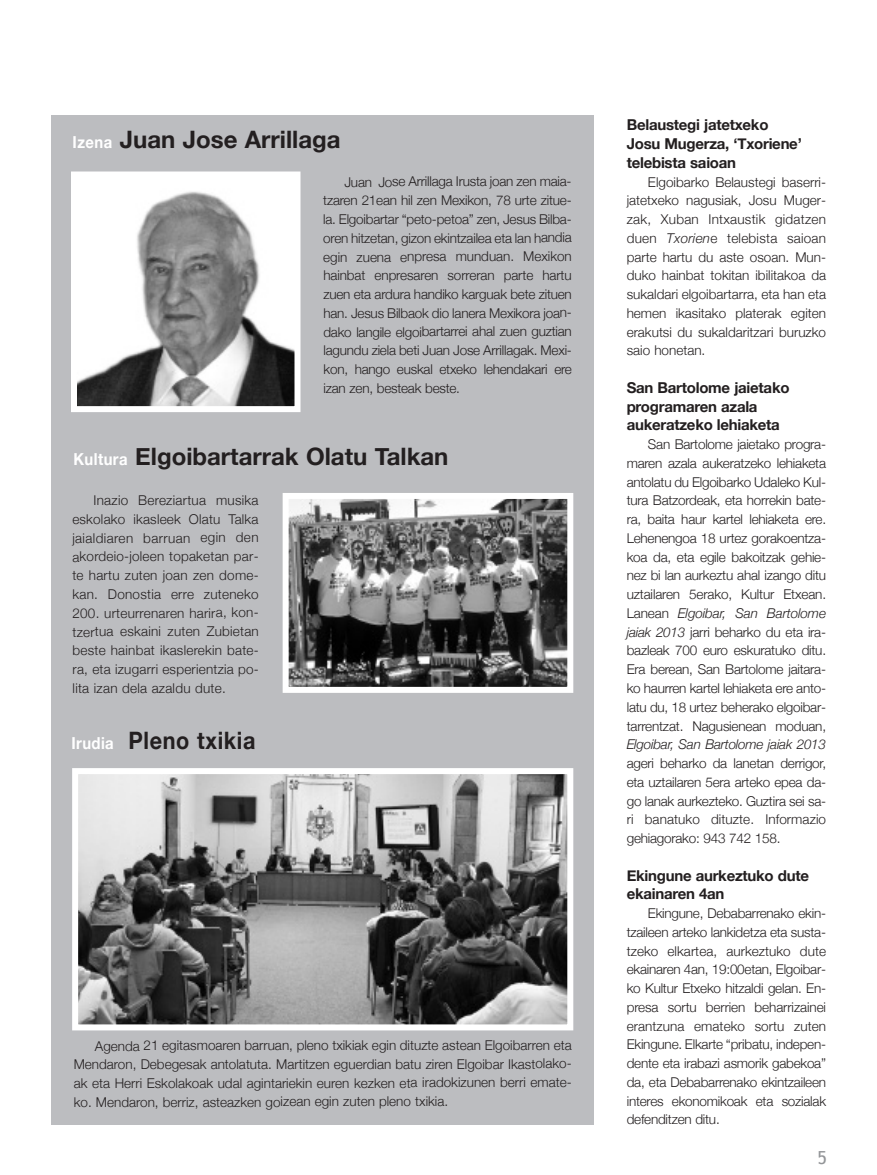
<style>
.page{position:relative;width:877px;height:1175px;background:#fff}
.page>*{position:absolute;margin:0;border:0;box-sizing:border-box;transform-origin:0 0}
.t1{font:700 24px "Helvetica Neue";color:#231f20}
.t2{font:700 24px "Helvetica Neue";letter-spacing:.03em;color:#231f20;scale:.9 1}
.t3{font:18px "Trebuchet MS";color:#939598}
.t4{font:700 15px/18.8px "Helvetica Neue";letter-spacing:-.015em;color:#231f20}
.t5{font:300 13.5px/18.8px "Helvetica Neue";color:#231f20;text-align:justify}
.t6{font:italic 300 13.5px "Helvetica Neue";letter-spacing:-.015em;color:#231f20}
.s1{font-size:16.5px;color:#fff}
.s2{font-style:italic}
</style>
<div class="page">
<div style="left:51px;top:116px;width:542px;height:1009px;background:#bcbdc0"></div>
<img style="left:79px;top:775px;width:487px;height:248px">
<div style="left:72px;top:768px;width:501px;height:262px;border:6px solid #fff"></div>
<img style="left:78px;top:178px;width:215px;height:227px">
<div style="left:71px;top:171px;width:229px;height:241px;border:6px solid #fff"></div>
<img style="left:290px;top:500px;width:276px;height:186px">
<div style="left:283px;top:493px;width:290px;height:200px;border:6px solid #fff"></div>
<h1 class="t1" style="left:73px;top:125px;width:270px"><span class="s1">Izena</span> Juan Jose Arrillaga</h1>
<p class="t5" style="left:323px;top:172px;width:250px;text-indent:21px">Juan Jose Arrillaga Irusta joan zen maia&shy;tzaren 21ean hil zen Mexikon, 78 urte zitue&shy;la. Elgoibartar “peto-petoa” zen, Jesus Bilba&shy;oren hitzetan, gizon ekintzailea eta lan handia egin zuena enpresa munduan. Mexikon hainbat enpresaren sorreran parte hartu zuen eta ardura handiko karguak bete zituen han. Jesus Bilbaok dio lanera Mexikora joan&shy;dako langile elgoibartarrei ahal zuen guztian lagundu ziela beti Juan Jose Arrillagak. Mexi&shy;kon, hango euskal etxeko lehendakari ere izan zen, besteak beste.</p>
<h1 class="t1" style="left:73px;top:442px;width:377px"><span class="s1">Kultura</span> Elgoibartarrak Olatu Talkan</h1>
<p class="t5" style="left:72px;top:490px;width:188px;text-indent:21px">Inazio Bereziartua musika eskolako ikasleek Olatu Talka jaialdiaren barruan egin den akordeio-joleen topaketan par&shy;te hartu zuten joan zen dome&shy;kan. Donostia erre zuteneko 200. urteurrenaren harira, kon&shy;tzertua eskaini zuten Zubietan beste hainbat ikaslerekin bate&shy;ra, eta izugarri esperientzia po&shy;lita izan dela azaldu dute.</p>
<h1 class="t2" style="left:71px;top:726px;width:206px"><span class="s1">Irudia</span> Pleno txikia</h1>
<p class="t5" style="left:74px;top:1035px;width:500px;text-indent:21px">Agenda 21 egitasmoaren barruan, pleno txikiak egin dituzte astean Elgoibarren eta Mendaron, Debegesak antolatuta. Martitzen eguerdian batu ziren Elgoibar Ikastolako&shy;ak eta Herri Eskolakoak udal agintariekin euren kezken eta iradokizunen berri emate&shy;ko. Mendaron, berriz, asteazken goizean egin zuten pleno txikia.</p>
<p class="t4" style="left:627px;top:115px;width:177px">Belaustegi jatetxeko<br>Josu Mugerza, ‘Txoriene’ telebista saioan</p>
<p class="t5" style="left:627px;top:172px;width:201px;text-indent:21px">Elgoibarko Belaustegi baserri&shy;jatetxeko nagusiak, Josu Muger&shy;zak, Xuban Intxaustik gidatzen duen <span class="s2">Txorien</span>e telebista saioan parte hartu du aste osoan. Mun&shy;duko hainbat tokitan ibilitakoa da sukaldari elgoibartarra, eta han eta hemen ikasitako platerak egiten erakutsi du sukaldaritzari buruzko saio honetan.</p>
<p class="t4" style="left:627px;top:378px;width:164px">San Bartolome jaietako programaren azala aukeratzeko lehiaketa</p>
<p class="t5" style="left:627px;top:434px;width:201px;text-indent:21px">San Bartolome jaietako progra&shy;maren azala aukeratzeko lehiaketa antolatu du Elgoibarko Udaleko Kul&shy;tura Batzordeak, eta horrekin bate&shy;ra, baita haur kartel lehiaketa ere.<br>Lehenengoa 18 urtez gorakoentza&shy;koa da, eta egile bakoitzak gehie&shy;nez bi lan aurkeztu ahal izango ditu uztailaren 5erako, Kultur Etxean.<br>Lanean <span class="s2">Elgoibar, San Bartolome jaiak 2013</span> jarri beharko du eta ira&shy;bazleak 700 euro eskuratuko ditu.<br>Era berean, San Bartolome jaitara&shy;ko haurren kartel lehiaketa ere anto&shy;latu du, 18 urtez beherako elgoibar&shy;tarrentzat. Nagusienean moduan,</p>
<p class="t6" style="left:627px;top:736px;width:201px">Elgoibar, San Bartolome jaiak 2013</p>
<p class="t5" style="left:627px;top:753px;width:201px">ageri beharko da lanetan derrigor, eta uztailaren 5era arteko epea da&shy;go lanak aurkezteko. Guztira sei sa&shy;ri banatuko dituzte. Informazio gehiagorako: 943 742 158.</p>
<p class="t4" style="left:627px;top:865px;width:184px">Ekingune aurkeztuko dute ekainaren 4an</p>
<p class="t5" style="left:627px;top:903px;width:201px;text-indent:21px">Ekingune, Debabarrenako ekin&shy;tzaileen arteko lankidetza eta susta&shy;tzeko elkartea, aurkeztuko dute ekainaren 4an, 19:00etan, Elgoibar&shy;ko Kultur Etxeko hitzaldi gelan. En&shy;presa sortu berrien beharrizainei erantzuna emateko sortu zuten Ekingune. Elkarte “pribatu, indepen&shy;dente eta irabazi asmorik gabekoa” da, eta Debabarrenako ekintzaileen interes ekonomikoak eta sozialak defenditzen ditu.</p>
<h2 class="t3" style="left:818px;top:1147px;width:11px">5</h2>
</div>
